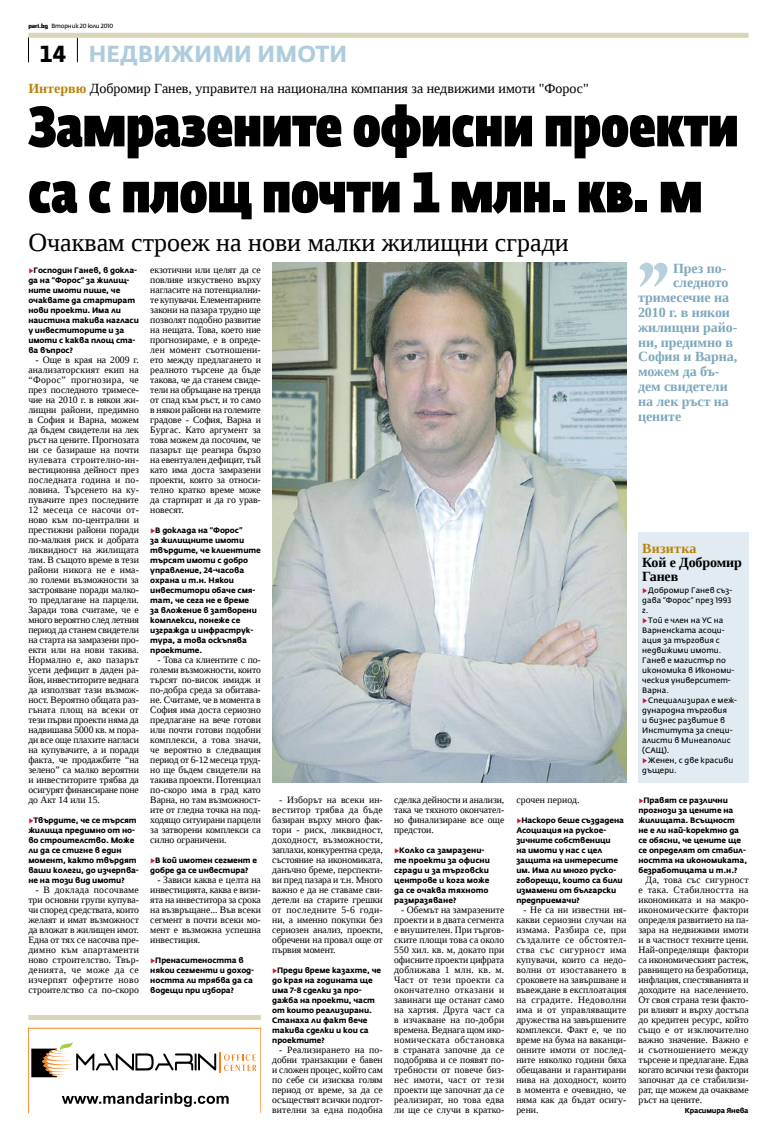
<style>
.page{position:relative;width:777px;height:1134px;background:#fff}
.page>*{position:absolute;margin:0;border:0;box-sizing:border-box;transform-origin:0 0}
.t1{font:56px/66px "Fedra Sans Dis Pro Heavy Cond";color:#000}
.t2{font:26px "Liberation Serif";color:#000}
.t3{font:700 23px "Fedra Sans Alt Pro";color:#adccdc;scale:.96 1}
.t4{font:700 14px "Liberation Serif";letter-spacing:-.005em;color:#7fa8bc}
.t5{font:14px "Liberation Serif";color:#000}
.t6{font:700 14px/14px "Liberation Serif";letter-spacing:-.01em;color:#000}
.t7{font:9.7px/10px "Liberation Serif";letter-spacing:-.005em;color:#000;text-align:justify}
.t8{font:700 7.8px/10px "Fedra Sans Alt Pro";letter-spacing:-.01em;color:#000}
.t9{font:7.8px/10px "Fedra Sans Alt Pro";letter-spacing:.005em;color:#000}
.t10{font:700 7px "Fedra Sans Alt Pro";letter-spacing:-.025em;color:#000}
.t11{font:6px "Fedra Sans Alt Pro";letter-spacing:-.02em;color:#000}
.s1{font-family:"District";font-weight:500}
.s2{color:#000}
.s3{font-weight:700;color:#ba830d}
.s4{color:#d71635}
.s5{color:#ba830d}
.s6{color:#c51941}
</style>
<div class="page">
<svg style="left:28px;top:38px;width:1px;height:24px"></svg>
<svg style="left:77px;top:38px;width:1px;height:24px"></svg>
<div style="left:28px;top:33px;width:720px;height:5px;background:#d8d5b9"></div>
<div style="left:28px;top:1015px;width:233px;height:5px;background:#d8d5b9"></div>
<div style="left:638px;top:533px;width:110px;height:250px;background:#e1ebf1"></div>
<svg style="left:28px;top:1028px;width:233px;height:85px"></svg>
<svg style="left:639px;top:263px;width:28px;height:24px"></svg>
<img style="left:272px;top:263px;width:354px;height:520px">
<p class="t11" style="left:28px;top:22px;width:86px"><span class="s1">pari.bg</span> Вторник 20 юли 2010</p>
<p class="t3" style="left:40px;top:40px;width:322px"><span class="s2">14</span> недвижими имоти</p>
<p class="t5" style="left:28px;top:79px;width:562px"><span class="s3">Интервю</span> Добромир Ганев, управител на национална компания за недвижими имоти "Форос"</p>
<p class="t1" style="left:28px;top:89px;width:711px">Замразените офисни проекти са с площ почти 1 млн. кв. м</p>
<p class="t2" style="left:28px;top:225px;width:542px">Очаквам строеж на нови малки жилищни сгради</p>
<p class="t8" style="left:28px;top:265px;width:112px"><span class="s4">▶</span>Господин Ганев, в докла&shy;да на “Форос” за жилищ&shy;ните имоти пише, че очаквате да стартират нови проекти. И ма ли наистина такива нагласи у инвеститорите и за имоти с каква площ ста&shy;ва въпрос?</p>
<p class="t7" style="left:28px;top:354px;width:112px;text-indent:7px">- Още в края на 2009 г. анализаторският екип на “Форос” прогнозира, че през последното тримесе&shy;чие на 2010 г. в някои жи&shy;лищни райони, предимно в София и Варна, можем да бъдем свидетели на лек ръст на цените. Прогнозата ни се базираше на почти нулевата строително-ин&shy;вестиционна дейност през последната година и по&shy;ловина. Търсенето на ку&shy;пувачите през последните 12 месеца се насочи от&shy;ново към по-централни и престижни райони поради по-малкия риск и добрата ликвидност на жилищата там. В същото време в тези райони никога не е има&shy;ло големи възможности за застрояване поради малко&shy;то предлагане на парцели.<br>Заради това считаме, че е много вероятно след летния период да станем свидетели на старта на замразени про&shy;екти или на нови такива.<br>Нормално е, ако пазарът усети дефицит в даден ра&shy;йон, инвеститорите веднага да използват тази възмож&shy;ност. Вероятно общата раз&shy;гъната площ на всеки от тези първи проекти няма да надвишава 5000 кв. м пора&shy;ди все още плахите нагласи на купувачите, а и поради факта, че продажбите “на зелено” са малко вероятни и инвеститорите трябва да осигурят финансиране поне до Акт 14 или 15.</p>
<p class="t8" style="left:28px;top:815px;width:112px"><span class="s4">▶</span>Твърдите, че се търсят жилища предимно от но&shy;во строителство. Може ли да се стигне в един момент, както твърдят ваши колеги, до изчерпва&shy;не на този вид имоти?</p>
<p class="t7" style="left:28px;top:884px;width:112px;text-indent:7px">- В доклада посочваме три основни групи купува&shy;чи според средствата, които желаят и имат възможност да вложат в жилищен имот.<br>Една от тях се насочва пре&shy;димно към апартаменти ново строителство. Твър&shy;денията, че може да се изчерпят офертите ново строителство са по-скоро</p>
<p class="t7" style="left:150px;top:264px;width:112px">екзотични или целят да се повлияе изкуствено върху нагласите на потенциални&shy;те купувачи. Елементарните закони на пазара трудно ще позволят подобно развитие на нещата. Това, което ние прогнозираме, е в опреде&shy;лен момент съотношени&shy;ето между предлагането и реалното търсене да бъде такова, че да станем свиде&shy;тели на обръщане на тренда от спад към ръст, и то само в някои райони на големите градове - София, Варна и Бургас. Като аргумент за това можем да посочим, че пазарът ще реагира бързо на евентуален дефицит, тъй като има доста замразени проекти, които за относи&shy;телно кратко време може да стартират и да го урав&shy;новесят.</p>
<p class="t8" style="left:150px;top:525px;width:112px"><span class="s4">▶</span>В доклада на “Форос”<br>за жилищните имоти твърдите, че клиентите търсят имоти с добро управление, 24-часова охрана и т.н. Някои инвеститори обаче смя&shy;тат, че сега не е време<br>за вложение в затворени комплекси, понеже се изгражда и инфраструк&shy;тура, а това оскъпява проектите.</p>
<p class="t7" style="left:150px;top:654px;width:112px;text-indent:7px">- Това са клиентите с по&shy;големи възможности, които търсят по-висок имидж и по-добра среда за обитава&shy;не. Считаме, че в момента в София има доста сериозно предлагане на вече готови или почти готови подобни комплекси, а това значи, че вероятно в следващия период от 6-12 месеца труд&shy;но ще бъдем свидетели на такива проекти. Потенциал по-скоро има в град като Варна, но там възможност&shy;ите от гледна точка на под&shy;ходящо ситуирани парцели за затворени комплекси са силно ограничени.</p>
<p class="t8" style="left:150px;top:855px;width:108px"><span class="s4">▶</span>В кой имотен сегмент е добре да се инвестира?</p>
<p class="t7" style="left:150px;top:874px;width:112px;text-indent:7px">- Зависи каква е целта на инвестицията, каква е визи&shy;ята на инвеститора за срока на възвръщане... Във всеки сегмент в почти всеки мо&shy;мент е възможна успешна инвестиция.</p>
<p class="t8" style="left:150px;top:955px;width:105px"><span class="s4">▶</span>Пренаситеността в някои сегменти и доход&shy;ността ли трябва да са водещи при избора?</p>
<p class="t7" style="left:272px;top:794px;width:112px;text-indent:7px">- Изборът на всеки ин&shy;веститор трябва да бъде базиран върху много фак&shy;тори - риск, ликвидност, доходност, възможности, заплахи, конкурентна среда, състояние на икономиката, данъчно бреме, перспекти&shy;ви пред пазара и т.н. Много важно е да не ставаме сви&shy;детели на старите грешки от последните 5-6 годи&shy;ни, а именно покупки без сериозен анализ, проекти, обречени на провал още от първия момент.</p>
<p class="t8" style="left:272px;top:965px;width:110px"><span class="s4">▶</span>Преди време казахте, че до края на годината ще има 7-8 сделки за про&shy;дажба на проекти, част от които реализирани.<br>Станаха ли факт вече такива сделки и кои са проектите?</p>
<p class="t7" style="left:272px;top:1044px;width:112px;text-indent:7px">- Реализирането на по&shy;добни транзакции е бавен и сложен процес, който сам по себе си изисква голям период от време, за да се осъществят всички подгот&shy;вителни за една подобна</p>
<p class="t7" style="left:394px;top:794px;width:112px">сделка дейности и анализи, така че тяхното окончател&shy;но финализиране все още предстои.</p>
<p class="t8" style="left:394px;top:845px;width:97px"><span class="s4">▶</span>Колко са замразени&shy;те проекти за офисни сгради и за търговски центрове и кога може да се очаква тяхното размразяване?</p>
<p class="t7" style="left:394px;top:904px;width:112px;text-indent:7px">- Обемът на замразените проекти и в двата сегмента е внушителен. При търгов&shy;ските площи това са около 550 хил. кв. м, докато при офисните проекти цифрата доближава 1 млн. кв. м.<br>Част от тези проекти са окончателно отказани и завинаги ще останат само на хартия. Друга част са в изчакване на по-добри времена. Веднага щом ико&shy;номическата обстановка в страната започне да се подобрява и се появят по&shy;требности от повече биз&shy;нес имоти, част от тези проекти ще започнат да се реализират, но това едва ли ще се случи в кратко-</p>
<p class="t7" style="left:516px;top:794px;width:65px">срочен период.</p>
<p class="t8" style="left:516px;top:815px;width:109px"><span class="s4">▶</span>Наскоро беше създадена<br>Асоциация на руское&shy;зичните собственици<br>на имоти у нас с цел защита на интересите им. И ма ли много руско&shy;говорещи, които са били измамени от български предприемачи?</p>
<p class="t7" style="left:516px;top:904px;width:112px;text-indent:7px">- Не са ни известни ня&shy;какви сериозни случаи на измама. Разбира се, при създалите се обстоятел&shy;ства със сигурност има купувачи, които са недо&shy;волни от изоставането в сроковете на завършване и въвеждане в експлоатация на сградите. Недоволни има и от управляващите дружества на завършените комплекси. Факт е, че по време на бума на ваканци&shy;онните имоти от послед&shy;ните няколко години бяха обещавани и гарантирани нива на доходност, които в момента е очевидно, че няма как да бъдат осигу&shy;рени.</p>
<p class="t4" style="left:673px;top:258px;width:55px">През по-</p>
<p class="t4" style="left:673px;top:273px;width:57px">следното</p>
<p class="t4" style="left:638px;top:288px;width:92px">тримесечие на</p>
<p class="t4" style="left:638px;top:303px;width:93px">2010 г. в някои</p>
<p class="t4" style="left:638px;top:318px;width:101px">жилищни райо-</p>
<p class="t4" style="left:638px;top:332px;width:96px">ни, предимно в</p>
<p class="t4" style="left:638px;top:347px;width:101px">София и Варна,</p>
<p class="t4" style="left:638px;top:362px;width:83px">можем да бъ-</p>
<p class="t4" style="left:638px;top:377px;width:91px">дем свидетели</p>
<p class="t4" style="left:638px;top:392px;width:92px">на лек ръст на</p>
<p class="t4" style="left:638px;top:406px;width:45px">цените</p>
<p class="t6" style="left:642px;top:541px;width:101px"><span class="s5">Визитка<br></span>Кой е Добромир<br>Ганев</p>
<p class="t9" style="left:642px;top:585px;width:96px"><span class="s6">▶</span>Добромир Ганев съз&shy;дава “Форос” през 1993 г.<br><span class="s6">▶</span>Той е член на УС на<br>Варненската асоци&shy;ация за търговия с недвижими имоти.<br>Ганев е магистър по икономика в Икономи&shy;ческия университет-<br>Варна. <span class="s6">▶</span>Специализирал е меж&shy;дународна търговия<br>и бизнес развитие в<br>Института за специ&shy;алисти в Минеаполис (САЩ).<br><span class="s6">▶</span>Женен, с две красиви дъщери.</p>
<p class="t8" style="left:638px;top:795px;width:110px"><span class="s4">▶</span>Правят се различни прогнози за цените на жилищата. Всъщност<br>не е ли най-коректно да се обясни, че цените ще се определят от стабил&shy;ността на икономиката, безработицата и т.н.?</p>
<p class="t7" style="left:638px;top:874px;width:112px;text-indent:7px">Да, това със сигурност е така. Стабилността на икономиката и на макро&shy;икономическите фактори определя развитието на па&shy;зара на недвижими имоти и в частност техните цени.<br>Най-определящи фактори са икономическият растеж, равнището на безработица, инфлация, спестяванията и доходите на населението.<br>От своя страна тези факто&shy;ри влияят и върху достъпа до кредитен ресурс, който също е от изключително важно значение. Важно е и съотношението между търсене и предлагане. Едва когато всички тези фактори започнат да се стабилизи&shy;рат, ще можем да очакваме ръст на цените.</p>
<p class="t10" style="left:685px;top:1106px;width:65px">Красимира Янева</p>
</div>
